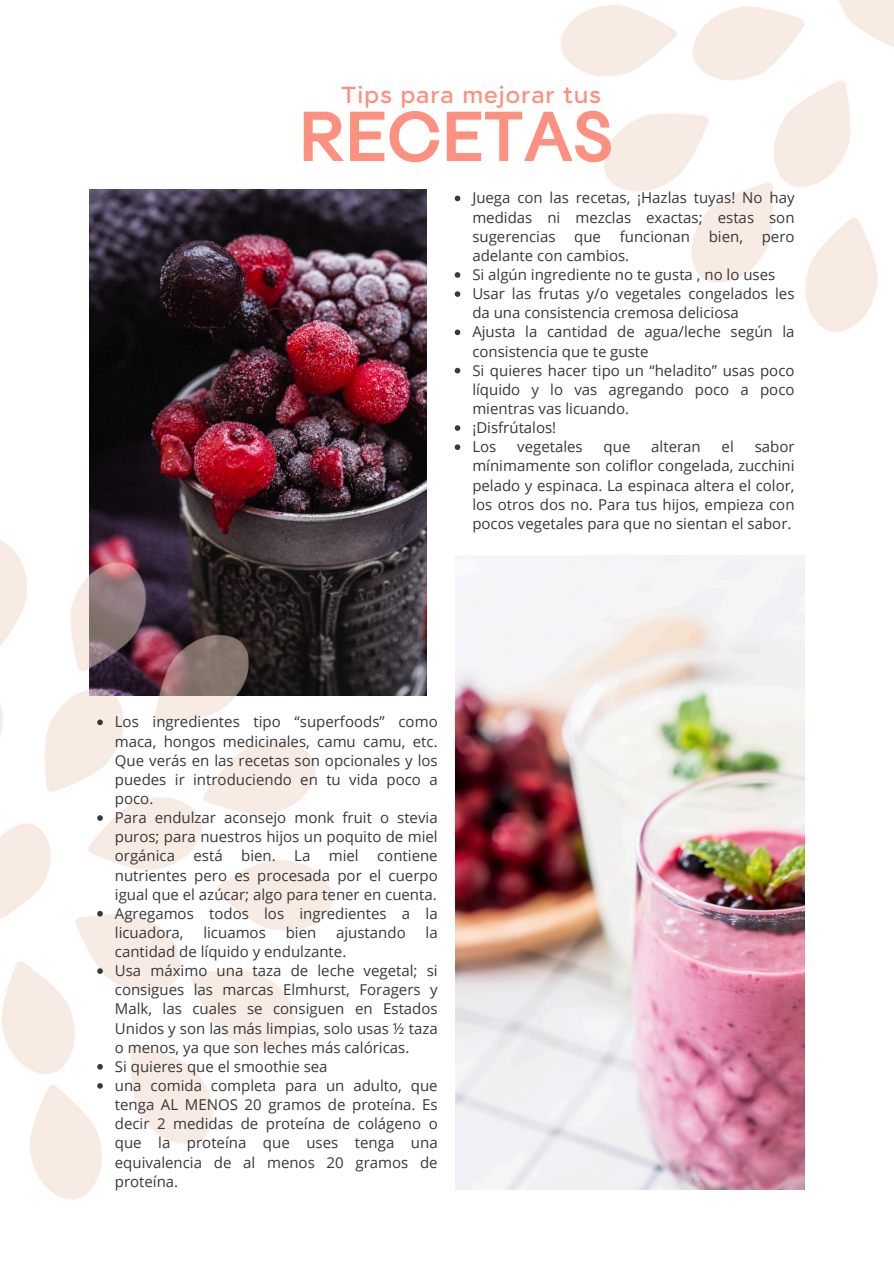
<style>
.page{position:relative;width:894px;height:1264px;background:#fff}
.page>*{position:absolute;margin:0;border:0;box-sizing:border-box;transform-origin:0 0}
.t1{font:61.65px "Hanno Test";letter-spacing:.01em;color:#fd907e}
.t2{font:italic 500 23.1px "Jones";letter-spacing:.03em;color:#fd907e}
.t3{font:15px/19.2px "Open Sans";color:#37383a;text-align:justify}
</style>
<div class="page">
<img style="left:89px;top:190px;width:337px;height:505px">
<img style="left:455px;top:555px;width:349px;height:634px">
<img style="left:0;top:512px;width:358px;height:688px">
<img style="left:561px;top:0;width:332px;height:332px">
<svg style="left:97px;top:719px;width:6px;height:6px"></svg>
<svg style="left:97px;top:815px;width:6px;height:5px"></svg>
<svg style="left:97px;top:910px;width:6px;height:6px"></svg>
<svg style="left:97px;top:968px;width:6px;height:5px"></svg>
<svg style="left:97px;top:1063px;width:6px;height:6px"></svg>
<svg style="left:97px;top:1083px;width:6px;height:5px"></svg>
<svg style="left:454px;top:196px;width:6px;height:5px"></svg>
<svg style="left:454px;top:272px;width:6px;height:6px"></svg>
<svg style="left:454px;top:291px;width:6px;height:6px"></svg>
<svg style="left:454px;top:329px;width:6px;height:6px"></svg>
<svg style="left:454px;top:368px;width:6px;height:5px"></svg>
<svg style="left:454px;top:425px;width:6px;height:6px"></svg>
<svg style="left:454px;top:444px;width:6px;height:6px"></svg>
<p class="t2" style="left:341px;top:83px;width:262px">Tips para mejorar tus</p>
<h1 class="t1" style="left:299px;top:112px;width:315px">RECETAS</h1>
<p class="t3" style="left:472px;top:188px;width:323px">Juega con las recetas, ¡Hazlas tuyas! No hay medidas ni mezclas exactas; estas son sugerencias que funcionan bien, pero adelante con cambios.</p>
<p class="t3" style="left:472px;top:264px;width:304px">Si algún ingrediente no te gusta , no lo uses</p>
<p class="t3" style="left:472px;top:284px;width:323px">Usar las frutas y/o vegetales congelados les da una consistencia cremosa deliciosa</p>
<p class="t3" style="left:472px;top:322px;width:323px">Ajusta la cantidad de agua/leche según la consistencia que te guste</p>
<p class="t3" style="left:472px;top:360px;width:323px">Si quieres hacer tipo un “heladito” usas poco líquido y lo vas agregando poco a poco mientras vas licuando.</p>
<p class="t3" style="left:472px;top:417px;width:85px">¡Disfrútalos!</p>
<p class="t3" style="left:472px;top:437px;width:25px">Los</p>
<p class="t3" style="left:517px;top:437px;width:67px">vegetales</p>
<p class="t3" style="left:603px;top:437px;width:28px">que</p>
<p class="t3" style="left:651px;top:437px;width:51px">alteran</p>
<p class="t3" style="left:721px;top:437px;width:14px">el</p>
<p class="t3" style="left:472px;top:437px;width:323px;text-indent:282px">sabor mínimamente son coliflor congelada, zucchini pelado y espinaca. La espinaca altera el color, los otros dos no. Para tus hijos, empieza con pocos vegetales para que no sientan el sabor.</p>
<p class="t3" style="left:115px;top:712px;width:324px">Los ingredientes tipo “superfoods” como maca, hongos medicinales, camu camu, etc.<br>Que verás en las recetas son opcionales y los puedes ir introduciendo en tu vida poco a poco.</p>
<p class="t3" style="left:115px;top:807px;width:324px">Para endulzar aconsejo monk fruit o stevia puros; para nuestros hijos un poquito de miel orgánica está bien. La miel contiene nutrientes pero es procesada por el cuerpo igual que el azúcar; algo para tener en cuenta.</p>
<p class="t3" style="left:115px;top:903px;width:324px">Agregamos todos los ingredientes a la licuadora,</p>
<p class="t3" style="left:203px;top:922px;width:64px">licuamos</p>
<p class="t3" style="left:285px;top:922px;width:32px">bien</p>
<p class="t3" style="left:336px;top:922px;width:71px">ajustando</p>
<p class="t3" style="left:425px;top:922px;width:14px">la</p>
<p class="t3" style="left:115px;top:941px;width:233px">cantidad de líquido y endulzante.</p>
<p class="t3" style="left:115px;top:960px;width:324px">Usa máximo una taza de leche vegetal; si consigues las marcas Elmhurst, Foragers y Malk, las cuales se consiguen en Estados Unidos y son las más limpias, solo usas ½ taza o menos, ya que son leches más calóricas.</p>
<p class="t3" style="left:115px;top:1056px;width:214px">Si quieres que el smoothie sea</p>
<p class="t3" style="left:115px;top:1075px;width:324px">una comida completa para un adulto, que tenga AL MENOS 20 gramos de proteína. Es decir 2 medidas de proteína de colágeno o que la proteína que uses tenga una equivalencia de al menos 20 gramos de proteína.</p>
</div>
